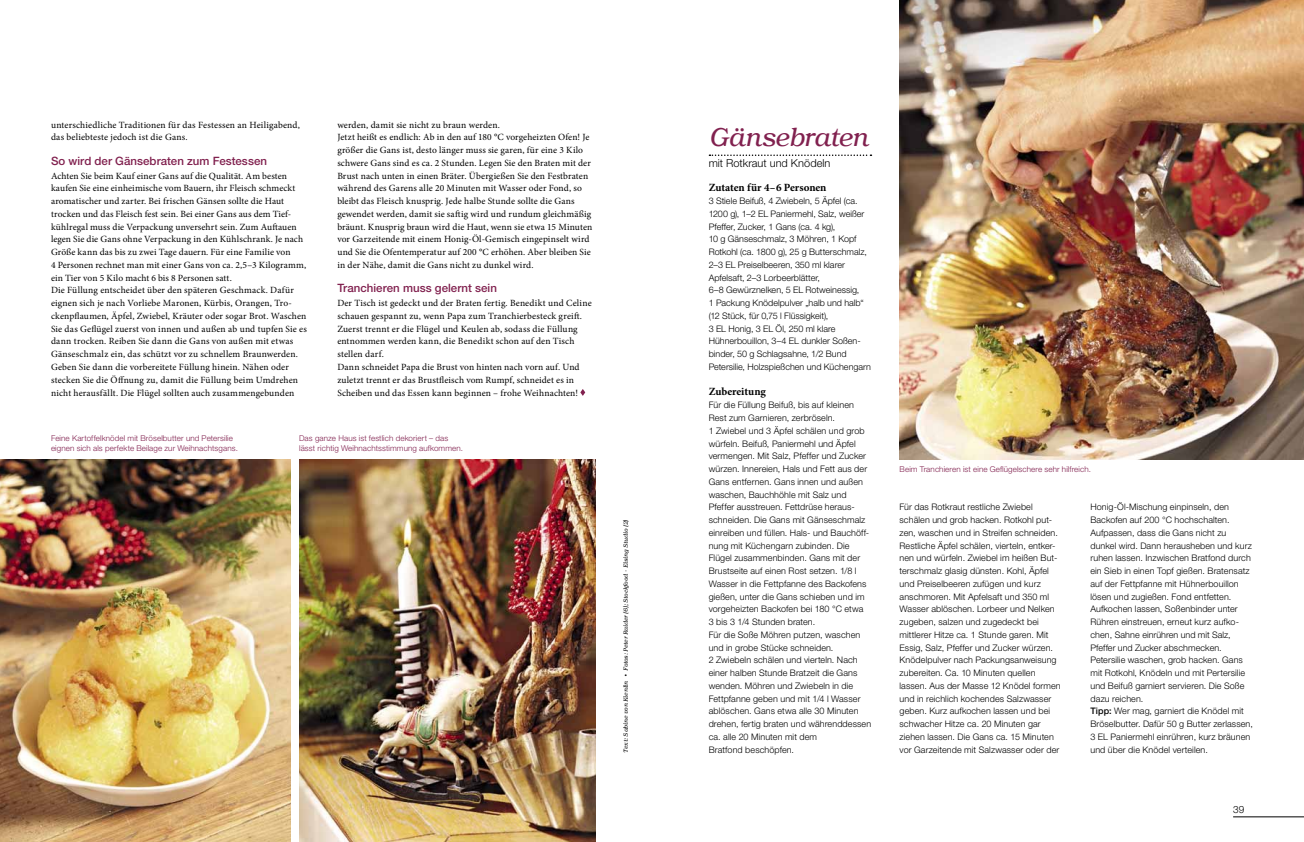
<style>
.page{position:relative;width:1304px;height:842px;background:#fff}
.page>*{position:absolute;margin:0;border:0;box-sizing:border-box;transform-origin:0 0}
.t1{font:italic 300 26px "Brussels";letter-spacing:-.015em;color:#81214f}
.t2{font:500 11.5px "Helvetica Neue LT Std";letter-spacing:.005em;color:#81214f}
.t3{font:700 11px "Minion Pro";letter-spacing:-.005em;color:#000}
.t4{font:300 11px "Helvetica Neue LT Std";color:#000}
.t5{font:300 10px "Helvetica Neue LT Std";color:#000}
.t6{font:9.5px/12.8px "Minion Pro";letter-spacing:.01em;color:#000}
.t7{font:300 9px/12.8px "Helvetica Neue LT Std";letter-spacing:.01em;color:#000}
.t8{font:300 8px/10px "Helvetica Neue LT Std";letter-spacing:.015em;color:#81214f}
.t9{font:italic 300 6px "Brussels";color:#000}
.s1{font-weight:500}
</style>
<div class="page">
<hr style="left:1233px;top:816px;width:71px;height:1px;background:#000">
<img style="left:0;top:459px;width:291px;height:383px">
<img style="left:900px;top:0;width:404px;height:459px">
<img style="left:299px;top:459px;width:296px;height:383px">
<svg style="left:709px;top:154px;width:162px;height:2px"></svg>
<svg style="left:580px;top:389px;width:5px;height:7px"></svg>
<p class="t6" style="left:51px;top:118px;width:250px">unterschiedliche Traditionen für das Festessen an Heiligabend, das beliebteste jedoch ist die Gans.</p>
<p class="t2" style="left:51px;top:154px;width:218px">So wird der Gänsebraten zum Festessen</p>
<p class="t6" style="left:51px;top:169px;width:257px">Achten Sie beim Kauf einer Gans auf die Qualität. Am besten kaufen Sie eine einheimische vom Bauern, ihr Fleisch schmeckt aromatischer und zarter. Bei frischen Gänsen sollte die Haut trocken und das Fleisch fest sein. Bei einer Gans aus dem Tief&shy;kühlregal muss die Verpackung unversehrt sein. Zum Auftauen legen Sie die Gans ohne Verpackung in den Kühlschrank. Je nach Größe kann das bis zu zwei Tage dauern. Für eine Familie von<br>4 Personen rechnet man mit einer Gans von ca. 2,5–3 Kilogramm, ein Tier von 5 Kilo macht 6 bis 8 Personen satt.<br>Die Füllung entscheidet über den späteren Geschmack. Dafür eignen sich je nach Vorliebe Maronen, Kürbis, Orangen, Tro&shy;ckenpflaumen, Äpfel, Zwiebel, Kräuter oder sogar Brot. Waschen Sie das Geflügel zuerst von innen und außen ab und tupfen Sie es dann trocken. Reiben Sie dann die Gans von außen mit etwas Gänseschmalz ein, das schützt vor zu schnellem Braunwerden.<br>Geben Sie dann die vorbereitete Füllung hinein. Nähen oder stecken Sie die Öffnung zu, damit die Füllung beim Umdrehen nicht herausfällt. Die Flügel sollten auch zusammengebunden</p>
<p class="t6" style="left:337px;top:118px;width:256px">werden, damit sie nicht zu braun werden.<br>Jetzt heißt es endlich: Ab in den auf 180 °C vorgeheizten Ofen! Je größer die Gans ist, desto länger muss sie garen, für eine 3 Kilo schwere Gans sind es ca. 2 Stunden. Legen Sie den Braten mit der Brust nach unten in einen Bräter. Übergießen Sie den Festbraten während des Garens alle 20 Minuten mit Wasser oder Fond, so bleibt das Fleisch knusprig. Jede halbe Stunde sollte die Gans gewendet werden, damit sie saftig wird und rundum gleichmäßig bräunt. Knusprig braun wird die Haut, wenn sie etwa 15 Minuten vor Garzeitende mit einem Honig-Öl-Gemisch eingepinselt wird und Sie die Ofentemperatur auf 200 °C erhöhen. Aber bleiben Sie in der Nähe, damit die Gans nicht zu dunkel wird.</p>
<p class="t2" style="left:337px;top:281px;width:161px">Tranchieren muss gelernt sein</p>
<p class="t6" style="left:337px;top:297px;width:256px">Der Tisch ist gedeckt und der Braten fertig. Benedikt und Celine schauen gespannt zu, wenn Papa zum Tranchierbesteck greift.<br>Zuerst trennt er die Flügel und Keulen ab, sodass die Füllung entnommen werden kann, die Benedikt schon auf den Tisch stellen darf.<br>Dann schneidet Papa die Brust von hinten nach vorn auf. Und zuletzt trennt er das Brustfleisch vom Rumpf, schneidet es in Scheiben und das Essen kann beginnen – frohe Weihnachten!</p>
<p class="t8" style="left:51px;top:433px;width:188px">Feine Kartoffelknödel mit Bröselbutter und Petersilie eignen sich als perfekte Beilage zur Weihnachtsgans.</p>
<p class="t8" style="left:299px;top:433px;width:165px">Das ganze Haus ist festlich dekoriert – das lässt richtig Weihnachtsstimmung aufkommen.</p>
<p class="t9" style="left:622px;top:753px;width:235px;rotate:-90deg">Text: Sabine von Kienlin • Fotos: Peter Raider (6); Stockfood - Eising Studio (2)</p>
<h1 class="t1" style="left:709px;top:121px;width:161px">Gänsebraten</h1>
<p class="t4" style="left:709px;top:156px;width:123px">mit Rotkraut und Knödeln</p>
<p class="t3" style="left:709px;top:180px;width:119px">Zutaten für 4–6 Personen</p>
<p class="t7" style="left:709px;top:194px;width:164px">3 Stiele Beifuß, 4 Zwiebeln, 5 Äpfel (ca.<br>1200 g), 1–2 EL Paniermehl, Salz, weißer Pfeffer, Zucker, 1 Gans (ca. 4 kg),<br>10 g Gänseschmalz, 3 Möhren, 1 Kopf Rotkohl (ca. 1800 g), 25 g Butterschmalz, 2–3 EL Preiselbeeren, 350 ml klarer Apfelsaft, 2–3 Lorbeerblätter,<br>6–8 Gewürznelken, 5 EL Rotweinessig,<br>1 Packung Knödelpulver „halb und halb“ (12 Stück, für 0,75 l Flüssigkeit),<br>3 EL Honig, 3 EL Öl, 250 ml klare Hühnerbouillon, 3–4 EL dunkler Soßen&shy;binder, 50 g Schlagsahne, 1/2 Bund Petersilie, Holzspießchen und Küchengarn</p>
<p class="t3" style="left:709px;top:384px;width:59px">Zubereitung</p>
<p class="t7" style="left:709px;top:398px;width:164px">Für die Füllung Beifuß, bis auf kleinen Rest zum Garnieren, zerbröseln.<br>1 Zwiebel und 3 Äpfel schälen und grob würfeln. Beifuß, Paniermehl und Äpfel vermengen. Mit Salz, Pfeffer und Zucker würzen. Innereien, Hals und Fett aus der Gans entfernen. Gans innen und außen waschen, Bauchhöhle mit Salz und Pfeffer ausstreuen. Fettdrüse heraus&shy;schneiden. Die Gans mit Gänseschmalz einreiben und füllen. Hals- und Bauchöff&shy;nung mit Küchengarn zubinden. Die Flügel zusammenbinden. Gans mit der Brustseite auf einen Rost setzen. 1/8 l Wasser in die Fettpfanne des Backofens gießen, unter die Gans schieben und im vorgeheizten Backofen bei 180 °C etwa<br>3 bis 3 1/4 Stunden braten.<br>Für die Soße Möhren putzen, waschen und in grobe Stücke schneiden.<br>2 Zwiebeln schälen und vierteln. Nach einer halben Stunde Bratzeit die Gans wenden. Möhren und Zwiebeln in die Fettpfanne geben und mit 1/4 l Wasser ablöschen. Gans etwa alle 30 Minuten drehen, fertig braten und währenddessen ca. alle 20 Minuten mit dem<br>Bratfond beschöpfen.</p>
<p class="t8" style="left:900px;top:464px;width:193px">Beim Tranchieren ist eine Geflügelschere sehr hilfreich.</p>
<p class="t7" style="left:900px;top:500px;width:163px">Für das Rotkraut restliche Zwiebel schälen und grob hacken. Rotkohl put&shy;zen, waschen und in Streifen schneiden.<br>Restliche Äpfel schälen, vierteln, entker&shy;nen und würfeln. Zwiebel im heißen But&shy;terschmalz glasig dünsten. Kohl, Äpfel und Preiselbeeren zufügen und kurz anschmoren. Mit Apfelsaft und 350 ml Wasser ablöschen. Lorbeer und Nelken zugeben, salzen und zugedeckt bei mittlerer Hitze ca. 1 Stunde garen. Mit Essig, Salz, Pfeffer und Zucker würzen.<br>Knödelpulver nach Packungsanweisung zubereiten. Ca. 10 Minuten quellen lassen. Aus der Masse 12 Knödel formen und in reichlich kochendes Salzwasser geben. Kurz aufkochen lassen und bei schwacher Hitze ca. 20 Minuten gar ziehen lassen. Die Gans ca. 15 Minuten vor Garzeitende mit Salzwasser oder der</p>
<p class="t7" style="left:1090px;top:500px;width:164px">Honig-Öl-Mischung einpinseln, den Backofen auf 200 °C hochschalten.<br>Aufpassen, dass die Gans nicht zu dunkel wird. Dann herausheben und kurz ruhen lassen. Inzwischen Bratfond durch ein Sieb in einen Topf gießen. Bratensatz auf der Fettpfanne mit Hühnerbouillon lösen und zugießen. Fond entfetten.<br>Aufkochen lassen, Soßenbinder unter Rühren einstreuen, erneut kurz aufko&shy;chen, Sahne einrühren und mit Salz, Pfeffer und Zucker abschmecken.<br>Petersilie waschen, grob hacken. Gans mit Rotkohl, Knödeln und mit Pertersilie und Beifuß garniert servieren. Die Soße dazu reichen.<br><span class="s1">Tipp:</span> Wer mag, garniert die Knödel mit Bröselbutter. Dafür 50 g Butter zerlassen, 3 EL Paniermehl einrühren, kurz bräunen und über die Knödel verteilen.</p>
<p class="t5" style="left:1233px;top:804px;width:13px">39</p>
</div>
